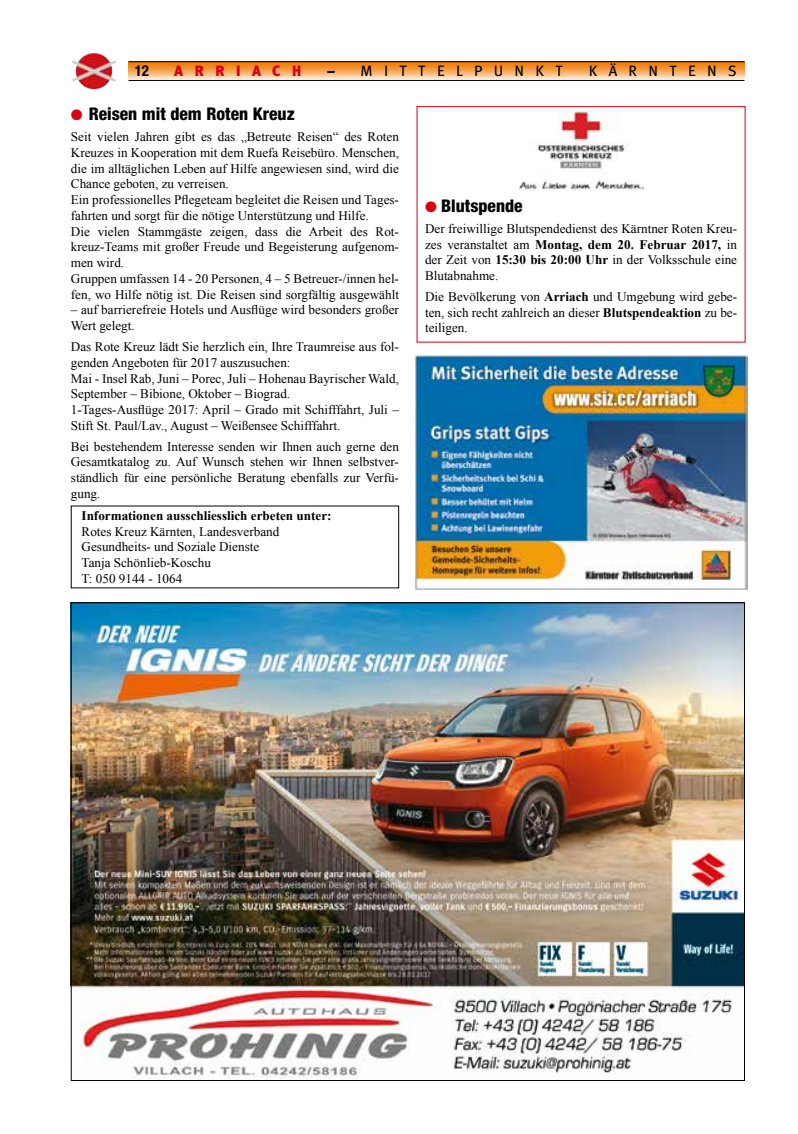
<style>
.page{position:relative;width:798px;height:1134px;background:#fff}
.page>*{position:absolute;margin:0;border:0;box-sizing:border-box;transform-origin:0 0}
.t1{font:800 condensed 17.5px "Helvetica Neue";color:#000}
.t2{font:15px "Meta Fiz";letter-spacing:.75em;color:#000}
.t3{font:900 15px "Meta Plus";letter-spacing:.75em;color:#d90014}
.t4{font:700 condensed 15px "Helvetica Neue";color:#000}
.t5{font:13.12px/15.8px "Times New Roman";color:#000}
.t6{font:700 13.12px "Times New Roman";color:#000}
.s1{font-family:"Meta Plus";font-weight:900}
.s2{color:#d90014}
.s3{font-weight:700}
</style>
<div class="page">
<img style="left:73px;top:604px;width:669px;height:475px">
<svg style="left:128px;top:62px;width:616px;height:18px;background:#f3ab62"></svg>
<hr style="left:128px;top:61px;width:616px;height:1px;background:#000">
<img style="left:72px;top:53px;width:44px;height:36px">
<hr style="left:128px;top:80px;width:616px;height:1px;background:#000">
<img style="left:519px;top:112px;width:123px;height:78px">
<img style="left:414px;top:354px;width:333px;height:236px">
<p class="t4" style="left:135px;top:62px;width:16px">12</p>
<p class="t3" style="left:174px;top:62px;width:129px">ARRIACH</p>
<p class="t2" style="left:327px;top:62px;width:237px"><span class="s1">–</span> MITTELPUNKT</p>
<p class="t2" style="left:588px;top:62px;width:149px">KÄRNTENS</p>
<h1 class="t1" style="left:71px;top:103px;width:225px"><span class="s2">●</span> Reisen mit dem Roten Kreuz</h1>
<p class="t5" style="left:71px;top:129px;width:329px">Seit vielen Jahren gibt es das „Betreute Reisen“ des Roten Kreuzes in Kooperation mit dem Ruefa Reisebüro. Menschen, die im alltäglichen Leben auf Hilfe angewiesen sind, wird die Chance geboten, zu verreisen.<br>Ein professionelles Pflegeteam begleitet die Reisen und Tages&shy;fahrten und sorgt für die nötige Unterstützung und Hilfe.<br>Die vielen Stammgäste zeigen, dass die Arbeit des Rot&shy;kreuz-Teams mit großer Freude und Begeisterung aufgenom&shy;men wird.<br>Gruppen umfassen 14 - 20 Personen, 4 – 5 Betreuer-/innen hel&shy;fen, wo Hilfe nötig ist. Die Reisen sind sorgfältig ausgewählt</p>
<p class="t5" style="left:71px;top:302px;width:329px">– auf barrierefreie Hotels und Ausflüge wird besonders großer<br>Wert gelegt.</p>
<p class="t5" style="left:71px;top:338px;width:329px">Das Rote Kreuz lädt Sie herzlich ein, Ihre Traumreise aus fol&shy;genden Angeboten für 2017 auszusuchen:<br>Mai - Insel Rab, Juni – Porec, Juli – Hohenau Bayrischer Wald, September – Bibione, Oktober – Biograd.<br>1-Tages-Ausflüge 2017: April – Grado mit Schifffahrt, Juli – Stift St. Paul/Lav., August – Weißensee Schifffahrt.</p>
<p class="t5" style="left:71px;top:438px;width:329px;text-align:justify">Bei bestehendem Interesse senden wir Ihnen auch gerne den Gesamtkatalog zu. Auf Wunsch stehen wir Ihnen selbstver&shy;ständlich für eine persönliche Beratung ebenfalls zur Verfü&shy;gung.</p>
<p class="t6" style="left:81px;top:506px;width:251px">Informationen ausschliesslich erbeten unter:</p>
<p class="t5" style="left:81px;top:523px;width:199px">Rotes Kreuz Kärnten, Landesverband<br>Gesundheits- und Soziale Dienste<br>Tanja Schönlieb-Koschu<br>T: 050 9144 - 1064</p>
<h1 class="t1" style="left:425px;top:195px;width:99px"><span class="s2">●</span> Blutspende</h1>
<p class="t5" style="left:425px;top:220px;width:313px;text-align:justify">Der freiwillige Blutspendedienst des Kärntner Roten Kreu&shy;zes veranstaltet am <span class="s3">Montag, dem 20. Februar 2017,</span> in der Zeit von <span class="s3">15:30 bis 20:00 Uhr</span> in der Volksschule eine Blutabnahme.</p>
<p class="t5" style="left:425px;top:288px;width:313px;text-align:justify">Die Bevölkerung von <span class="s3">Arriach</span> und Umgebung wird gebe&shy;ten, sich recht zahlreich an dieser <span class="s3">Blutspendeaktion</span> zu be&shy;teiligen.</p>
</div>
